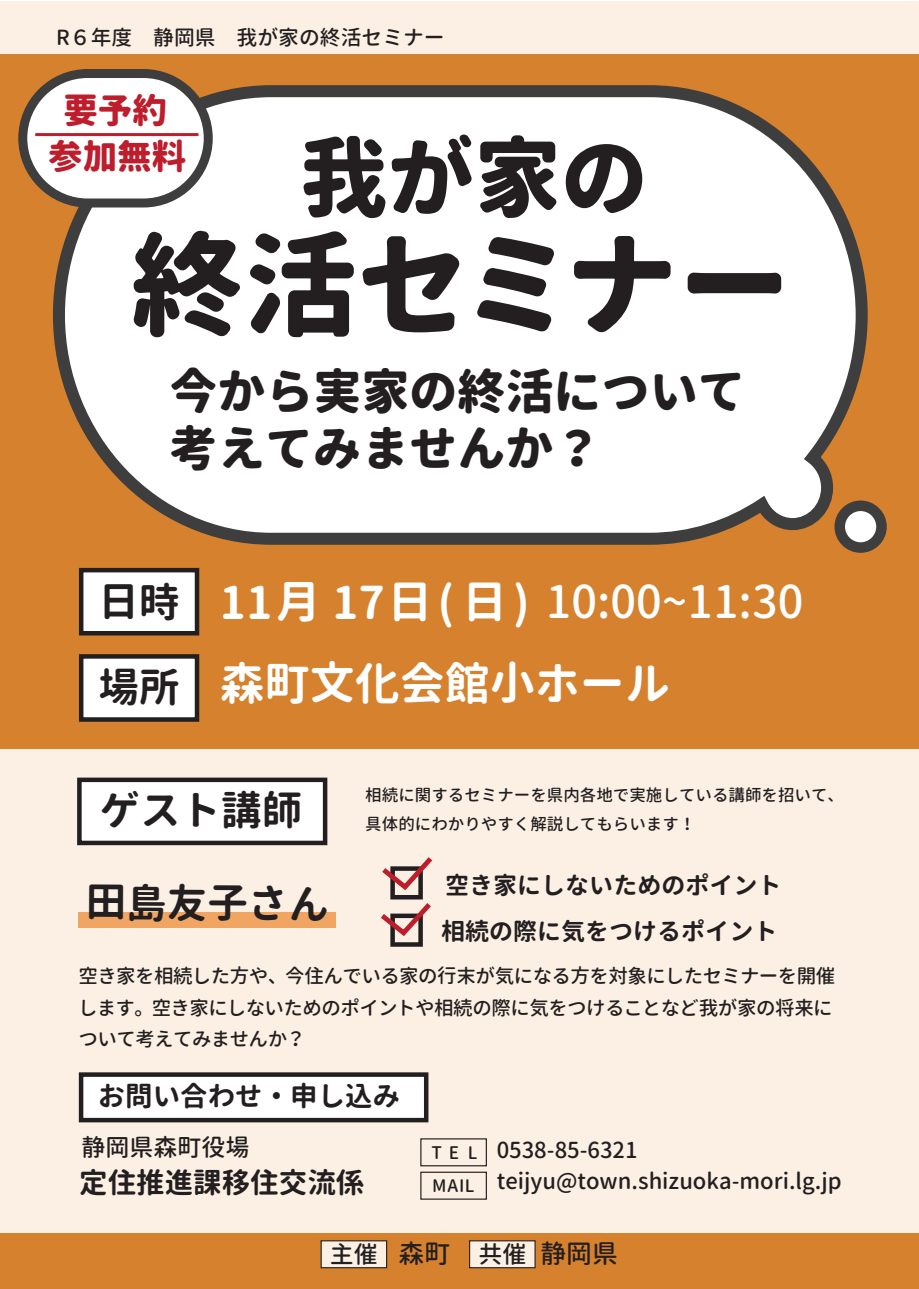
<style>
.page{position:relative;width:919px;height:1289px;background:#fff}
.page>*{position:absolute;margin:0;border:0;box-sizing:border-box;transform-origin:0 0}
.t1{font:800 112.95px "Gen Jyuu Gothic";color:#231f20}
.t2{font:800 86.85px "Gen Jyuu Gothic";color:#231f20}
.t3{font:800 48px/57.8px "Gen Jyuu Gothic";color:#231f20}
.t4{font:700 45px/81.9px "Gen Jyuu Gothic";color:#fff}
.t5{font:700 40.5px/85.7px "Gen Jyuu Gothic";color:#231f20}
.t6{font:800 34.5px/45.8px "Gen Jyuu Gothic";color:#be1d2c;text-align:center}
.t7{font:700 28.5px "Gen Jyuu Gothic";color:#231f20}
.t8{font:700 27.45px "Gen Jyuu Gothic";color:#231f20}
.t9{font:500 25.8px "Gen Jyuu Gothic";color:#231f20}
.t10{font:700 24px/45.9px "Gen Jyuu Gothic";color:#231f20}
.t11{font:500 24px "Gen Jyuu Gothic";color:#231f20}
.t12{font:500 22.05px "Gen Jyuu Gothic";color:#231f20}
.t13{font:500 20.85px "Gen Jyuu Gothic";color:#231f20}
.t14{font:500 19.5px/31.5px "Gen Jyuu Gothic";letter-spacing:-.03em;color:#231f20}
.t15{font:500 17.4px "Gen Jyuu Gothic";color:#231f20}
.t16{font:500 16.5px/28.8px "Gen Jyuu Gothic";color:#231f20}
.s1{font-weight:500}
.s2{font-size:17.4px}
.s3{font-size:24px}
</style>
<div class="page">
<div style="left:0;top:1px;width:918px;height:1287px;background:#fcf0e4"></div>
<div style="left:0;top:54px;width:918px;height:695px;background:#d6812d"></div>
<div style="left:0;top:1233px;width:918px;height:55px;background:#d6812d"></div>
<div style="left:79px;top:911px;width:257px;height:16px;background:#f1a562"></div>
<div style="left:320px;top:1240px;width:67px;height:28px;background:#fcf0e4;border:1px solid #231f20"></div>
<div style="left:469px;top:1240px;width:66px;height:28px;background:#fcf0e4;border:1px solid #231f20"></div>
<div style="left:79px;top:568px;width:120px;height:67px;background:#fff;border:4px solid #231f20"></div>
<div style="left:79px;top:654px;width:120px;height:67px;background:#fff;border:4px solid #231f20"></div>
<div style="left:77px;top:777px;width:250px;height:68px;background:#fff;border:4px solid #231f20"></div>
<svg style="left:47px;top:79px;width:821px;height:466px;background:#ede5dc"></svg>
<div style="left:23px;top:73px;width:185px;height:130px;background:#fff;border-radius:65px"></div>
<div style="left:18px;top:69px;width:195px;height:138px;border:9px solid #3e3e3f;border-radius:65px"></div>
<svg style="left:839px;top:506px;width:42px;height:41px"></svg>
<div style="left:834px;top:500px;width:52px;height:53px;border:10px solid #3e3e3f;border-radius:21px"></div>
<div style="left:79px;top:1072px;width:349px;height:50px;background:#fff;border:4px solid #231f20"></div>
<div style="left:420px;top:1138px;width:67px;height:28px;border:1px solid #231f20"></div>
<div style="left:420px;top:1171px;width:67px;height:28px;border:1px solid #231f20"></div>
<hr style="left:35px;top:133px;width:163px;height:3px;background:#be1d2c">
<div style="left:390px;top:913px;width:33px;height:33px;border:4px solid #231f20"></div>
<svg style="left:381px;top:857px;width:52px;height:82px"></svg>
<p class="t13" style="left:56px;top:22px;width:390px">R６年度　静岡県　我が家の終活セミナー</p>
<h3 class="t6" style="left:48px;top:87px;width:139px">要予約参加無料</h3>
<h2 class="t2" style="left:300px;top:112px;width:349px">我が家の</h2>
<h1 class="t1" style="left:131px;top:200px;width:661px">終活セミナー</h1>
<h3 class="t3" style="left:169px;top:361px;width:577px">今から実家の終活について考えてみませんか？</h3>
<h3 class="t5" style="left:99px;top:558px;width:82px">日時場所</h3>
<h3 class="t4" style="left:220px;top:559px;width:585px">11月 17日( 日) <span class="s1">10:00~11:30</span>森町文化会館小ホール</h3>
<h3 class="t5" style="left:100px;top:766px;width:204px">ゲスト講師</h3>
<p class="t16" style="left:365px;top:780px;width:480px">相続に関するセミナーを県内各地で実施している講師を招いて、具体的にわかりやすく解説してもらいます！</p>
<h3 class="t5" style="left:86px;top:859px;width:245px">田島友子さん</h3>
<p class="t10" style="left:441px;top:861px;width:342px">空き家にしないためのポイント相続の際に気をつけるポイント</p>
<p class="t14" style="left:78px;top:959px;width:758px">空き家を相続した方や、今住んでいる家の行末が気になる方を対象にしたセミナーを開催します。空き家にしないためのポイントや相続の際に気をつけることなど我が家の将来について考えてみませんか？</p>
<h3 class="t8" style="left:98px;top:1075px;width:304px">お問い合わせ・申し込み</h3>
<p class="t11" style="left:81px;top:1129px;width:170px">静岡県森町役場</p>
<h3 class="t7" style="left:79px;top:1162px;width:286px">定住推進課移住交流係</h3>
<p class="t12" style="left:431px;top:1133px;width:208px"><span class="s2">T E L</span> 0538-85-6321</p>
<p class="t15" style="left:432px;top:1172px;width:44px">MAIL</p>
<p class="t12" style="left:496px;top:1164px;width:346px">teijyu@town.shizuoka-mori.lg.jp</p>
<h3 class="t9" style="left:330px;top:1234px;width:289px"><span class="s3">主催</span> 森町 <span class="s3">共催</span>静岡県</h3>
</div>
